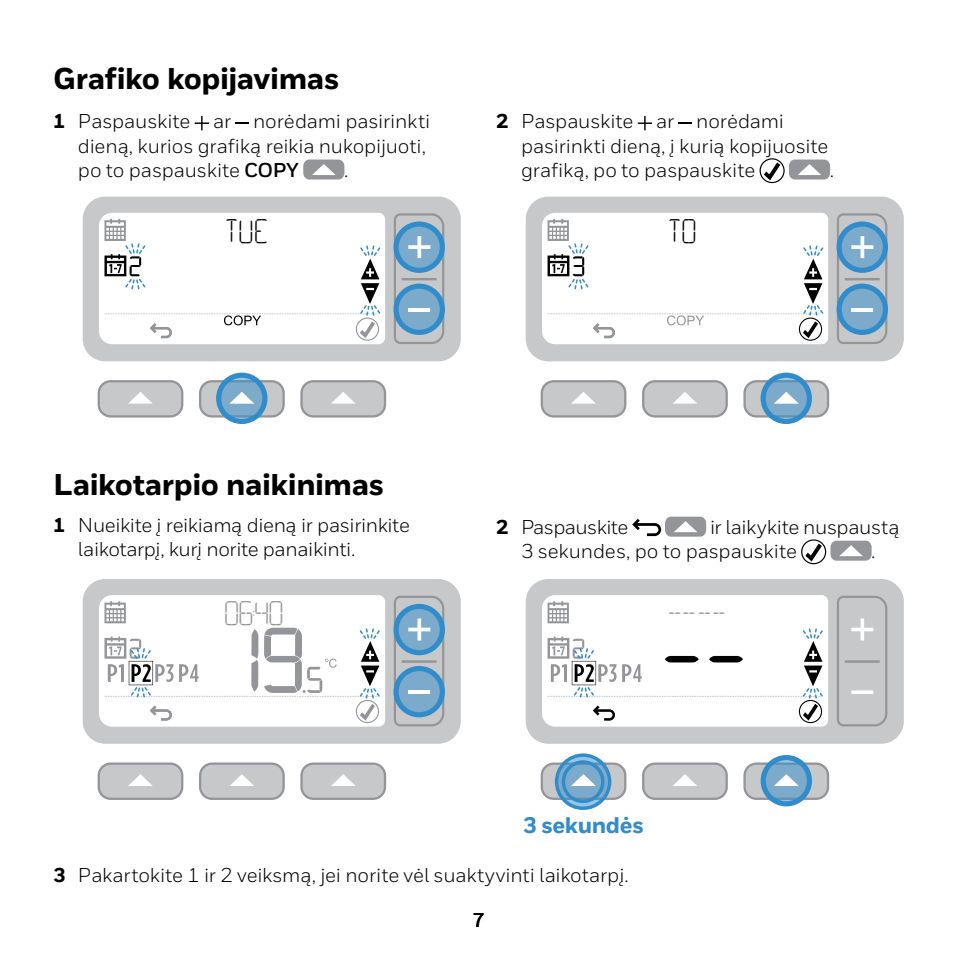
<style>
.page{position:relative;width:957px;height:957px;background:#fff}
.page>*{position:absolute;margin:0;border:0;box-sizing:border-box;transform-origin:0 0}
.t1{font:800 30px "Honeywell Sans";letter-spacing:-.015em;color:#000}
.t2{font:29px "Honeywell Lo T";color:#939598}
.t3{font:29px "Honeywell Lo T";color:#000}
.t4{font:800 22.5px "Honeywell Sans";letter-spacing:-.02em;color:#308ccb}
.t5{font:20px/24px "Honeywell Sans";letter-spacing:-.015em;color:#000}
.t6{font:700 20px "Honeywell Sans";color:#000}
.s1{font-weight:800}
.s2{font-weight:700}
</style>
<div class="page">
<svg style="left:83px;top:197px;width:378px;height:164px;fill:#c7c8ca"></svg>
<svg style="left:104px;top:219px;width:278px;height:122px"></svg>
<div style="left:99px;top:381px;width:83px;height:35px;background:#c7c8ca;border-radius:12px"></div>
<div style="left:98px;top:380px;width:85px;height:37px;border:2px solid #939598;border-radius:12px"></div>
<div style="left:200px;top:381px;width:84px;height:35px;background:#c7c8ca;border-radius:12px"></div>
<div style="left:199px;top:380px;width:86px;height:37px;border:2px solid #939598;border-radius:12px"></div>
<div style="left:301px;top:381px;width:84px;height:35px;background:#c7c8ca;border-radius:12px"></div>
<div style="left:300px;top:380px;width:86px;height:37px;border:2px solid #939598;border-radius:12px"></div>
<svg style="left:128px;top:392px;width:25px;height:12px"></svg>
<svg style="left:331px;top:392px;width:25px;height:12px"></svg>
<svg style="left:218px;top:376px;width:47px;height:45px"></svg>
<div style="left:216px;top:373px;width:51px;height:51px;border:5px solid #308ccb;border-radius:50%"></div>
<svg style="left:229px;top:392px;width:25px;height:12px"></svg>
<svg style="left:394px;top:213px;width:50px;height:131px;background:#84abc6"></svg>
<hr style="left:408px;top:308px;width:22px;height:4px;background:#fff">
<svg style="left:526px;top:197px;width:378px;height:164px;fill:#c7c8ca"></svg>
<svg style="left:547px;top:219px;width:277px;height:122px"></svg>
<div style="left:542px;top:381px;width:83px;height:35px;background:#c7c8ca;border-radius:12px"></div>
<div style="left:540px;top:380px;width:86px;height:37px;border:2px solid #939598;border-radius:12px"></div>
<div style="left:643px;top:381px;width:83px;height:35px;background:#c7c8ca;border-radius:12px"></div>
<div style="left:642px;top:380px;width:86px;height:37px;border:2px solid #939598;border-radius:12px"></div>
<div style="left:744px;top:381px;width:84px;height:35px;background:#c7c8ca;border-radius:12px"></div>
<div style="left:743px;top:380px;width:86px;height:37px;border:2px solid #939598;border-radius:12px"></div>
<svg style="left:673px;top:392px;width:24px;height:12px"></svg>
<svg style="left:571px;top:392px;width:25px;height:12px"></svg>
<svg style="left:762px;top:376px;width:48px;height:45px"></svg>
<div style="left:760px;top:373px;width:52px;height:51px;border:5px solid #308ccb;border-radius:50%"></div>
<svg style="left:774px;top:392px;width:24px;height:12px"></svg>
<svg style="left:837px;top:213px;width:50px;height:131px;background:#84abc6"></svg>
<hr style="left:851px;top:308px;width:22px;height:4px;background:#fff">
<svg style="left:83px;top:579px;width:378px;height:165px;fill:#c7c8ca"></svg>
<svg style="left:104px;top:601px;width:277px;height:122px"></svg>
<div style="left:99px;top:763px;width:83px;height:36px;background:#c7c8ca;border-radius:12px"></div>
<div style="left:98px;top:762px;width:85px;height:38px;border:2px solid #939598;border-radius:12px"></div>
<div style="left:200px;top:763px;width:84px;height:36px;background:#c7c8ca;border-radius:12px"></div>
<div style="left:199px;top:762px;width:86px;height:38px;border:2px solid #939598;border-radius:12px"></div>
<div style="left:301px;top:763px;width:84px;height:36px;background:#c7c8ca;border-radius:12px"></div>
<div style="left:300px;top:762px;width:86px;height:38px;border:2px solid #939598;border-radius:12px"></div>
<svg style="left:230px;top:774px;width:24px;height:12px"></svg>
<svg style="left:128px;top:774px;width:25px;height:12px"></svg>
<svg style="left:331px;top:774px;width:24px;height:12px"></svg>
<svg style="left:394px;top:596px;width:50px;height:130px;background:#84abc6"></svg>
<hr style="left:408px;top:690px;width:22px;height:4px;background:#fff">
<svg style="left:526px;top:579px;width:378px;height:165px;fill:#c7c8ca"></svg>
<svg style="left:547px;top:601px;width:22px;height:22px"></svg>
<svg style="left:837px;top:596px;width:50px;height:130px;background:#c2c3c6"></svg>
<svg style="left:547px;top:629px;width:277px;height:94px"></svg>
<div style="left:542px;top:763px;width:83px;height:36px;background:#c7c8ca;border-radius:12px"></div>
<div style="left:540px;top:762px;width:86px;height:38px;border:2px solid #939598;border-radius:12px"></div>
<div style="left:643px;top:763px;width:83px;height:36px;background:#c7c8ca;border-radius:12px"></div>
<div style="left:642px;top:762px;width:86px;height:38px;border:2px solid #939598;border-radius:12px"></div>
<div style="left:744px;top:763px;width:84px;height:36px;background:#c7c8ca;border-radius:12px"></div>
<div style="left:743px;top:762px;width:86px;height:38px;border:2px solid #939598;border-radius:12px"></div>
<svg style="left:673px;top:774px;width:24px;height:12px"></svg>
<svg style="left:556px;top:755px;width:54px;height:53px;background:#6ba4cc"></svg>
<div style="left:555px;top:753px;width:56px;height:57px;border:3px solid #308ccb;border-radius:50%"></div>
<div style="left:562px;top:760px;width:42px;height:43px;border:3px solid #308ccb;border-radius:50%"></div>
<svg style="left:571px;top:774px;width:25px;height:12px"></svg>
<svg style="left:762px;top:758px;width:48px;height:45px"></svg>
<div style="left:760px;top:755px;width:52px;height:51px;border:5px solid #308ccb;border-radius:50%"></div>
<svg style="left:774px;top:774px;width:25px;height:12px"></svg>
<svg style="left:195px;top:116px;width:14px;height:14px"></svg>
<svg style="left:235px;top:122px;width:14px;height:2px"></svg>
<svg style="left:303px;top:159px;width:41px;height:20px"></svg>
<svg style="left:638px;top:116px;width:14px;height:14px"></svg>
<svg style="left:678px;top:122px;width:14px;height:2px"></svg>
<svg style="left:759px;top:158px;width:71px;height:25px"></svg>
<svg style="left:632px;top:517px;width:74px;height:19px"></svg>
<svg style="left:801px;top:539px;width:70px;height:25px"></svg>
<h1 class="t1" style="left:53px;top:60px;width:288px">Grafiko kopijavimas</h1>
<p class="t5" style="left:78px;top:110px;width:354px;text-indent:-25px"><span class="s1">1</span> Paspauskite ar norėdami pasirinkti dieną, kurios grafiką reikia nukopijuoti, po to paspauskite <span class="s2">COPY</span></p>
<p class="t5" style="left:344px;top:158px;width:6px">.</p>
<p class="t5" style="left:521px;top:110px;width:309px;text-indent:-25px"><span class="s1">2</span> Paspauskite ar norėdami pasirinkti dieną, į kurią kopijuosite grafiką, po to paspauskite</p>
<p class="t5" style="left:829px;top:158px;width:6px">.</p>
<h2 class="t3" style="left:225px;top:217px;width:49px">TUE</h2>
<h2 class="t3" style="left:668px;top:217px;width:33px">to</h2>
<h1 class="t1" style="left:53px;top:466px;width:332px">Laikotarpio naikinimas</h1>
<p class="t5" style="left:78px;top:513px;width:333px;text-indent:-25px"><span class="s1">1</span> Nueikite į reikiamą dieną ir pasirinkite laikotarpį, kurį norite panaikinti.</p>
<p class="t5" style="left:496px;top:515px;width:134px"><span class="s1">2</span> Paspauskite</p>
<p class="t5" style="left:521px;top:515px;width:380px;text-indent:189px">ir laikykite nuspaustą<br>3 sekundes, po to paspauskite</p>
<p class="t5" style="left:871px;top:539px;width:6px">.</p>
<h2 class="t2" style="left:225px;top:599px;width:63px">0640</h2>
<h2 class="t2" style="left:668px;top:599px;width:63px">----</h2>
<p class="t4" style="left:523px;top:812px;width:123px">3 sekundės</p>
<p class="t5" style="left:53px;top:863px;width:577px"><span class="s1">3</span> Pakartokite 1 ir 2 veiksmą, jei norite vėl suaktyvinti laikotarpį.</p>
<p class="t6" style="left:472px;top:907px;width:14px">7</p>
</div>
